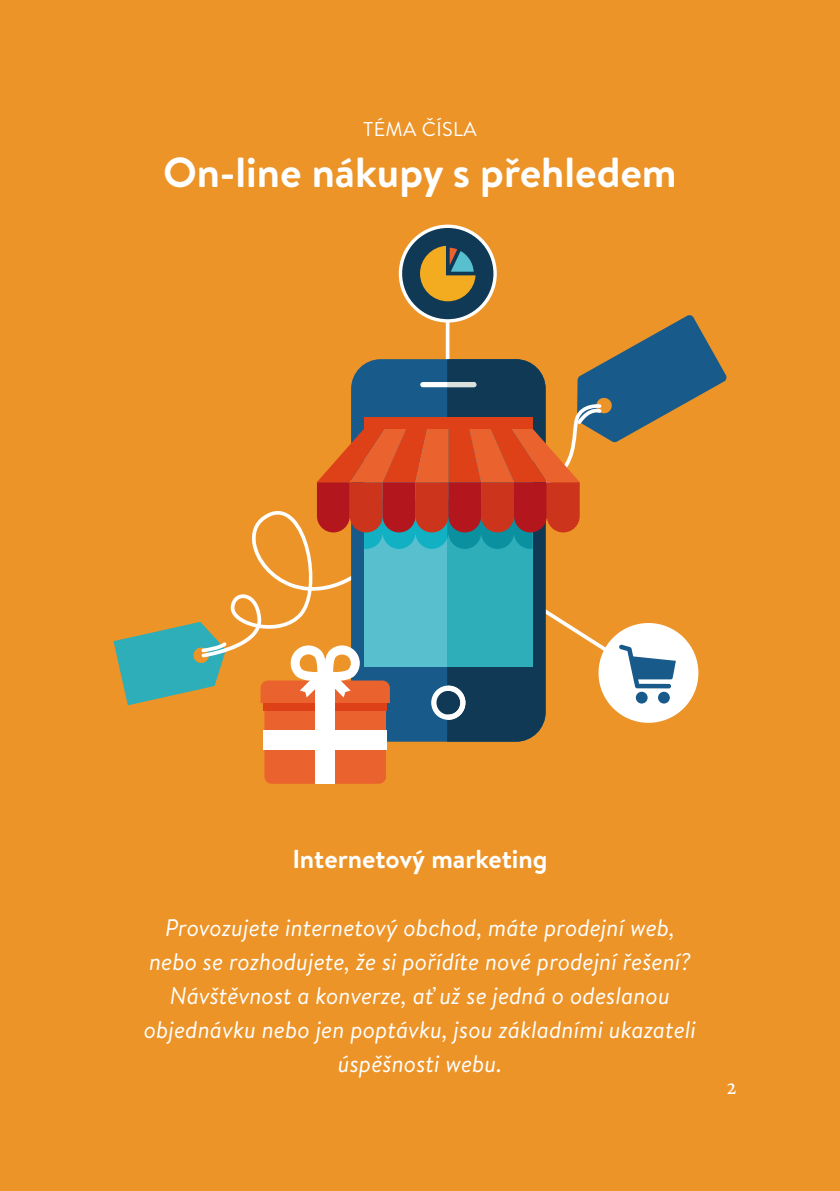
<style>
.page{position:relative;width:840px;height:1191px;background:#fff}
.page>*{position:absolute;margin:0;border:0;box-sizing:border-box;transform-origin:0 0}
.t1{font:700 42px "Brandon Text";color:#fff}
.t2{font:700 26px "Brandon Text";color:#fff}
.t3{font:italic 24px/34px "Brandon Text";color:#fff;text-align:center}
.t4{font:22px "Calluna";color:#fff}
.t5{font:20px "Brandon Text";letter-spacing:.02em;color:#fff}
</style>
<div class="page">
<div style="left:0;top:0;width:839px;height:1191px;background:#ec9428"></div>
<svg style="left:113px;top:225px;width:613px;height:558px"></svg>
<p class="t5" style="left:363px;top:115px;width:115px">TÉMA ČÍSLA</p>
<h1 class="t1" style="left:163px;top:143px;width:515px">On-line nákupy s přehledem</h1>
<p class="t2" style="left:292px;top:840px;width:256px">Internetový marketing</p>
<p class="t3" style="left:144px;top:909px;width:553px">Provozujete internetový obchod, máte prodejní web, nebo se rozhodujete, že si pořídíte nové prodejní řešení?<br>Návštěvnost a konverze, ať už se jedná o odeslanou objednávku nebo jen poptávku, jsou základními ukazateli úspěšnosti webu.</p>
<p class="t4" style="left:726px;top:1073px;width:12px">2</p>
</div>
